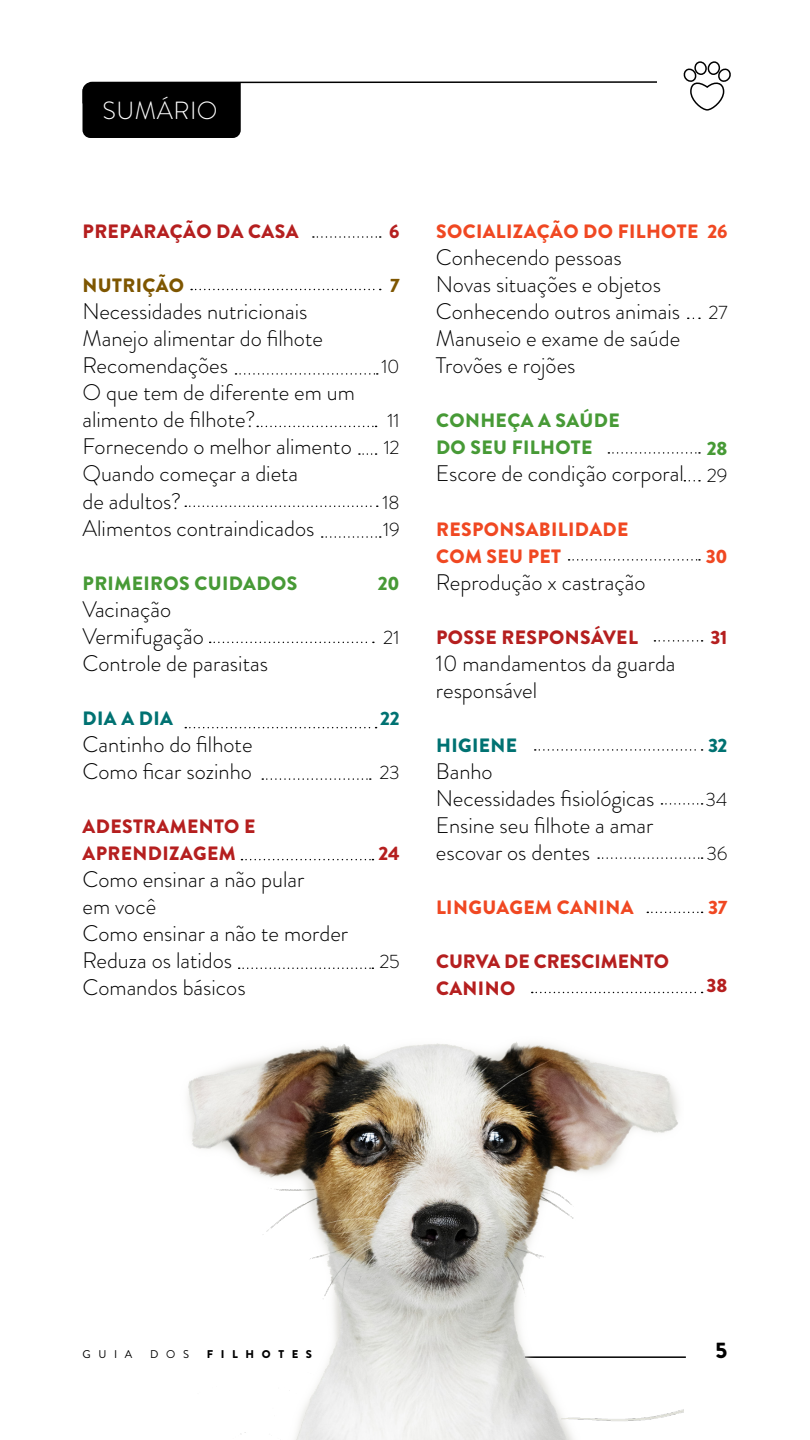
<style>
.page{position:relative;width:810px;height:1440px;background:#fff}
.page>*{position:absolute;margin:0;border:0;box-sizing:border-box;transform-origin:0 0}
.t1{font:300 24.83px "Brandon Grotesque";letter-spacing:.02em;color:#fff}
.t2{font:300 22.5px/27px "Brandon Grotesque";color:#000}
.t3{font:900 22.5px "Brandon Grotesque";color:#000}
.t4{font:900 19.35px/27px "Brandon Grotesque";letter-spacing:.02em;color:#f04822}
.t5{font:900 19.35px "Brandon Grotesque";letter-spacing:.02em;color:#b51f1f}
.t6{font:900 19.35px "Brandon Grotesque";letter-spacing:.02em;color:#479a36}
.t7{font:300 19.35px "Brandon Grotesque";letter-spacing:-.015em;color:#000}
.t8{font:900 19.35px/27px "Brandon Grotesque";color:#b51f1f}
.t9{font:900 19.35px "Brandon Grotesque";letter-spacing:.02em;color:#007272}
.t10{font:900 19.35px "Brandon Grotesque";letter-spacing:.02em;color:#7e5600}
.t11{font:900 11.25px "Brandon Grotesque";letter-spacing:.68em;color:#000}
.t12{font:11.25px "Brandon Grotesque";letter-spacing:.68em;color:#000}
</style>
<div class="page">
<svg style="left:191px;top:289px;width:190px;height:1px"></svg>
<svg style="left:257px;top:426px;width:120px;height:1px"></svg>
<svg style="left:359px;top:453px;width:18px;height:2px"></svg>
<svg style="left:185px;top:506px;width:193px;height:1px"></svg>
<svg style="left:322px;top:536px;width:59px;height:2px"></svg>
<svg style="left:210px;top:642px;width:164px;height:1px"></svg>
<svg style="left:185px;top:727px;width:192px;height:1px"></svg>
<svg style="left:262px;top:778px;width:109px;height:2px"></svg>
<svg style="left:242px;top:859px;width:131px;height:1px"></svg>
<svg style="left:239px;top:968px;width:134px;height:1px"></svg>
<svg style="left:236px;top:373px;width:142px;height:2px"></svg>
<svg style="left:313px;top:236px;width:68px;height:2px"></svg>
<svg style="left:608px;top:452px;width:92px;height:2px"></svg>
<svg style="left:569px;top:559px;width:131px;height:2px"></svg>
<svg style="left:654px;top:640px;width:49px;height:2px"></svg>
<svg style="left:535px;top:749px;width:168px;height:2px"></svg>
<svg style="left:661px;top:803px;width:42px;height:2px"></svg>
<svg style="left:598px;top:857px;width:105px;height:2px"></svg>
<svg style="left:647px;top:912px;width:56px;height:1px"></svg>
<svg style="left:532px;top:992px;width:171px;height:1px"></svg>
<svg style="left:684px;top:480px;width:16px;height:2px"></svg>
<svg style="left:683px;top:61px;width:48px;height:50px"></svg>
<hr style="left:332px;top:1356px;width:354px;height:2px;background:#000">
<svg style="left:82px;top:81px;width:575px;height:57px"></svg>
<img style="left:188px;top:1042px;width:496px;height:398px">
<p class="t1" style="left:103px;top:94px;width:117px">SUMÁRIO</p>
<p class="t5" style="left:83px;top:218px;width:217px">PREPARAÇÃO DA CASA</p>
<p class="t10" style="left:83px;top:272px;width:103px">NUTRIÇÃO</p>
<p class="t2" style="left:82px;top:298px;width:242px">Necessidades nutricionais<br>Manejo alimentar do filhote<br>Recomendações</p>
<p class="t2" style="left:82px;top:379px;width:274px">O que tem de diferente em um alimento de filhote?<br>Fornecendo o melhor alimento<br>Quando começar a dieta<br>de adultos?<br>Alimentos contraindicados</p>
<p class="t6" style="left:83px;top:569px;width:216px">PRIMEIROS CUIDADOS</p>
<p class="t2" style="left:82px;top:595px;width:187px">Vacinação<br>Vermifugação<br>Controle de parasitas</p>
<p class="t9" style="left:83px;top:704px;width:92px">DIA A DIA</p>
<p class="t2" style="left:82px;top:731px;width:172px">Cantinho do filhote<br>Como ficar sozinho</p>
<p class="t5" style="left:83px;top:813px;width:174px">ADESTRAMENTO E</p>
<p class="t5" style="left:83px;top:840px;width:155px">APRENDIZAGEM</p>
<p class="t2" style="left:82px;top:866px;width:267px">Como ensinar a não pular<br>em você<br>Como ensinar a não te morder<br>Reduza os latidos<br>Comandos básicos</p>
<p class="t5" style="left:389px;top:218px;width:12px">6</p>
<p class="t10" style="left:390px;top:272px;width:11px">7</p>
<p class="t7" style="left:381px;top:353px;width:20px">10</p>
<p class="t7" style="left:388px;top:408px;width:14px">11</p>
<p class="t7" style="left:384px;top:435px;width:17px">12</p>
<p class="t7" style="left:383px;top:489px;width:19px">18</p>
<p class="t7" style="left:383px;top:516px;width:18px">19</p>
<p class="t6" style="left:378px;top:569px;width:23px">20</p>
<p class="t7" style="left:383px;top:624px;width:18px">21</p>
<p class="t9" style="left:380px;top:704px;width:21px">22</p>
<p class="t7" style="left:379px;top:759px;width:22px">23</p>
<p class="t5" style="left:378px;top:840px;width:23px">24</p>
<p class="t7" style="left:379px;top:948px;width:22px">25</p>
<p class="t4" style="left:436px;top:218px;width:264px">SOCIALIZAÇÃO DO FILHOTE</p>
<p class="t2" style="left:436px;top:244px;width:246px">Conhecendo pessoas<br>Novas situações e objetos<br>Conhecendo outros animais<br>Manuseio e exame de saúde<br>Trovões e rojões</p>
<p class="t6" style="left:436px;top:407px;width:185px">CONHEÇA A SAÚDE</p>
<p class="t6" style="left:436px;top:434px;width:158px">DO SEU FILHOTE</p>
<p class="t2" style="left:436px;top:460px;width:249px">Escore de condição corporal</p>
<p class="t4" style="left:436px;top:516px;width:194px">RESPONSABILIDADE<br>COM SEU PET</p>
<p class="t2" style="left:436px;top:568px;width:211px">Reprodução x castração</p>
<p class="t5" style="left:436px;top:623px;width:203px">POSSE RESPONSÁVEL</p>
<p class="t2" style="left:436px;top:650px;width:241px">10 mandamentos da guarda responsável</p>
<p class="t9" style="left:436px;top:731px;width:83px">HIGIENE</p>
<p class="t2" style="left:436px;top:758px;width:220px">Banho<br>Necessidades fisiológicas<br>Ensine seu filhote a amar escovar os dentes</p>
<p class="t4" style="left:707px;top:218px;width:22px">26</p>
<p class="t7" style="left:709px;top:300px;width:20px">27</p>
<p class="t6" style="left:707px;top:434px;width:22px">28</p>
<p class="t7" style="left:707px;top:462px;width:22px">29</p>
<p class="t4" style="left:706px;top:543px;width:23px">30</p>
<p class="t5" style="left:711px;top:624px;width:18px">31</p>
<p class="t9" style="left:708px;top:732px;width:21px">32</p>
<p class="t7" style="left:706px;top:786px;width:23px">34</p>
<p class="t7" style="left:706px;top:840px;width:23px">36</p>
<p class="t4" style="left:436px;top:894px;width:199px">LINGUAGEM CANINA</p>
<p class="t4" style="left:708px;top:894px;width:21px">37</p>
<p class="t8" style="left:436px;top:948px;width:235px">CURVA DE CRESCIMENTO<br>CANINO</p>
<p class="t5" style="left:707px;top:972px;width:22px">38</p>
<p class="t12" style="left:82px;top:1347px;width:51px">GUIA</p>
<p class="t12" style="left:150px;top:1347px;width:40px">DOS</p>
<p class="t11" style="left:207px;top:1346px;width:107px">FILHOTES</p>
<p class="t3" style="left:716px;top:1335px;width:13px">5</p>
</div>
